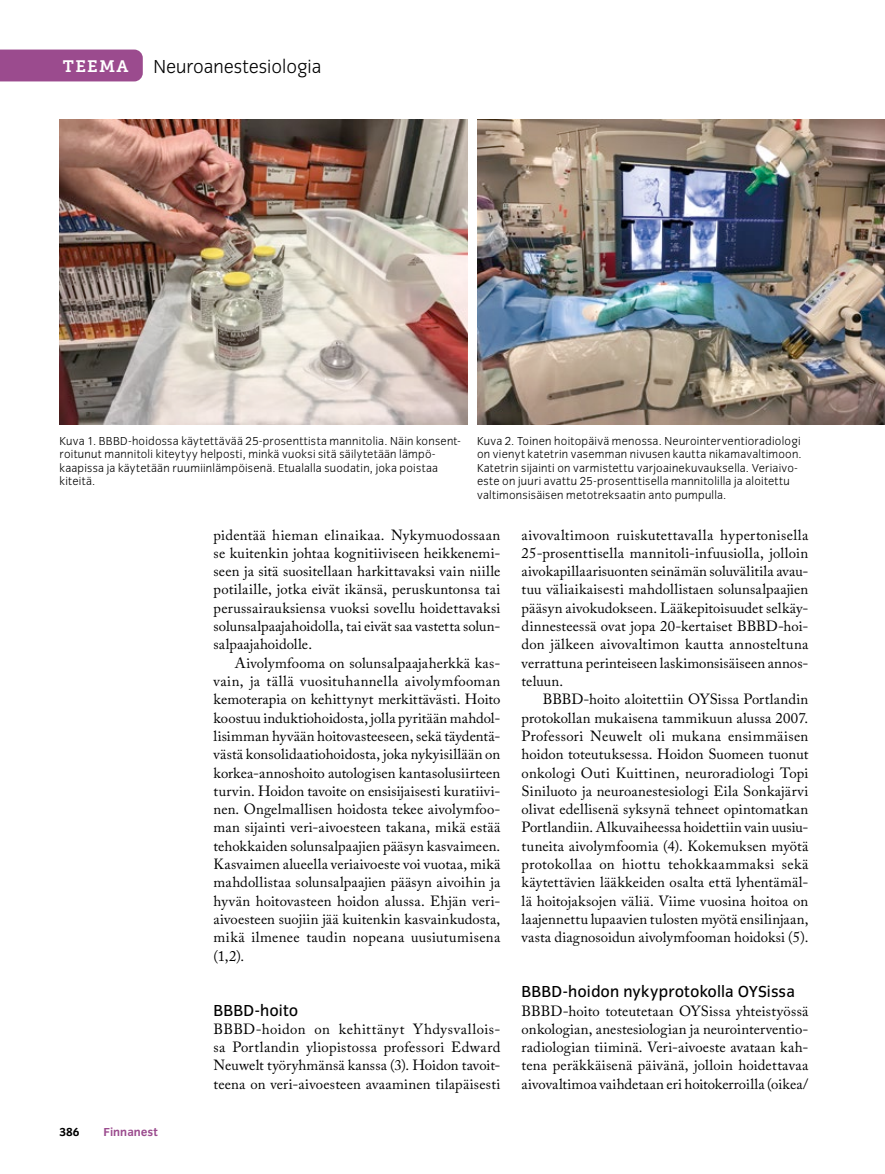
<style>
.page{position:relative;width:885px;height:1174px;background:#fff}
.page>*{position:absolute;margin:0;border:0;box-sizing:border-box;transform-origin:0 0}
.t1{font:300 19.5px "Congress Sans";color:#000}
.t2{font:16.5px "Congress Sans";letter-spacing:.005em;color:#000}
.t3{font:16.5px "Museo Slab 700";letter-spacing:.08em;color:#fff}
.t4{font:14.7px/18.3px "Adobe Caslon Pro";letter-spacing:.01em;color:#000;text-align:justify}
.t5{font:300 12px/13.5px "Congress Sans";letter-spacing:.02em;color:#000}
.t6{font:700 12px "Congress Sans";color:#9b4b8e}
.t7{font:700 12px "Congress Sans";color:#000}
</style>
<div class="page">
<img style="left:60px;top:119px;width:407px;height:306px">
<img style="left:477px;top:119px;width:407px;height:306px">
<div style="left:0;top:50px;width:143px;height:31px;background:#9b4b8e"></div>
<p class="t3" style="left:63px;top:57px;width:67px">TEEMA</p>
<h1 class="t1" style="left:153px;top:56px;width:169px">Neuroanestesiologia</h1>
<p class="t5" style="left:60px;top:434px;width:402px">Kuva 1. BBBD-hoidossa käytettävää 25-prosenttista mannitolia. Näin konsent&shy;roitunut mannitoli kiteytyy helposti, minkä vuoksi sitä säilytetään lämpö&shy;kaapissa ja käytetään ruumiinlämpöisenä. Etualalla suodatin, joka poistaa kiteitä.</p>
<p class="t5" style="left:477px;top:434px;width:326px">Kuva 2. Toinen hoitopäivä menossa. Neurointerventioradiologi on vienyt katetrin vasemman nivusen kautta nikamavaltimoon.<br>Katetrin sijainti on varmistettu varjoainekuvauksella. Veriaivo&shy;este on juuri avattu 25-prosenttisella mannitolilla ja aloitettu valtimonsisäisen metotreksaatin anto pumpulla.</p>
<p class="t7" style="left:60px;top:1125px;width:22px">386</p>
<p class="t6" style="left:104px;top:1125px;width:56px">Finnanest</p>
<p class="t4" style="left:213px;top:525px;width:288px">pidentää hieman elinaikaa. Nykymuodossaan se kuitenkin johtaa kognitiiviseen heikkenemi&shy;seen ja sitä suositellaan harkittavaksi vain niille potilaille, jotka eivät ikänsä, peruskuntonsa tai perussairauksiensa vuoksi sovellu hoidettavaksi solunsalpaajahoidolla, tai eivät saa vastetta solun&shy;salpaajahoidolle.</p>
<p class="t4" style="left:213px;top:653px;width:288px;text-indent:21px">Aivolymfooma on solunsalpaajaherkkä kas&shy;vain, ja tällä vuosituhannella aivolymfooman kemoterapia on kehittynyt merkittävästi. Hoito koostuu induktiohoidosta, jolla pyritään mahdol&shy;lisimman hyvään hoitovasteeseen, sekä täydentä&shy;västä konsolidaatiohoidosta, joka nykyisillään on korkea-annoshoito autologisen kantasolusiirteen turvin. Hoidon tavoite on ensisijaisesti kuratiivi&shy;nen. Ongelmallisen hoidosta tekee aivolymfoo&shy;man sijainti veri-aivoesteen takana, mikä estää tehokkaiden solunsalpaajien pääsyn kasvaimeen.<br>Kasvaimen alueella veriaivoeste voi vuotaa, mikä mahdollistaa solunsalpaajien pääsyn aivoihin ja hyvän hoitovasteen hoidon alussa. Ehjän veri&shy;aivoesteen suojiin jää kuitenkin kasvainkudosta, mikä ilmenee taudin nopeana uusiutumisena (1,2).</p>
<p class="t2" style="left:213px;top:1001px;width:86px">BBBD-hoito</p>
<p class="t4" style="left:213px;top:1019px;width:288px">BBBD-hoidon on kehittänyt Yhdysvallois&shy;sa Portlandin yliopistossa professori Edward Neuwelt työryhmänsä kanssa (3). Hoidon tavoit&shy;teena on veri-aivoesteen avaaminen tilapäisesti</p>
<p class="t4" style="left:521px;top:525px;width:288px">aivovaltimoon ruiskutettavalla hypertonisella 25-prosenttisella mannitoli-infuusiolla, jolloin aivokapillaarisuonten seinämän soluvälitila avau&shy;tuu väliaikaisesti mahdollistaen solunsalpaajien pääsyn aivokudokseen. Lääkepitoisuudet selkäy&shy;dinnesteessä ovat jopa 20-kertaiset BBBD-hoi&shy;don jälkeen aivovaltimon kautta annosteltuna verrattuna perinteiseen laskimonsisäiseen annos&shy;teluun.</p>
<p class="t4" style="left:521px;top:690px;width:288px;text-indent:21px">BBBD-hoito aloitettiin OYSissa Portlandin protokollan mukaisena tammikuun alussa 2007.<br>Professori Neuwelt oli mukana ensimmäisen hoidon toteutuksessa. Hoidon Suomeen tuonut onkologi Outi Kuittinen, neuroradiologi Topi Siniluoto ja neuroanestesiologi Eila Sonkajärvi olivat edellisenä syksynä tehneet opintomatkan Portlandiin. Alkuvaiheessa hoidettiin vain uusiu&shy;tuneita aivolymfoomia (4). Kokemuksen myötä protokollaa on hiottu tehokkaammaksi sekä käytettävien lääkkeiden osalta että lyhentämäl&shy;lä hoitojaksojen väliä. Viime vuosina hoitoa on laajennettu lupaavien tulosten myötä ensilinjaan, vasta diagnosoidun aivolymfooman hoidoksi (5).</p>
<p class="t2" style="left:521px;top:982px;width:275px">BBBD-hoidon nykyprotokolla OYSissa</p>
<p class="t4" style="left:521px;top:1001px;width:288px">BBBD-hoito toteutetaan OYSissa yhteistyössä onkologian, anestesiologian ja neurointerventio&shy;radiologian tiiminä. Veri-aivoeste avataan kah&shy;tena peräkkäisenä päivänä, jolloin hoidettavaa aivovaltimoa vaihdetaan eri hoitokerroilla (oikea/</p>
</div>
